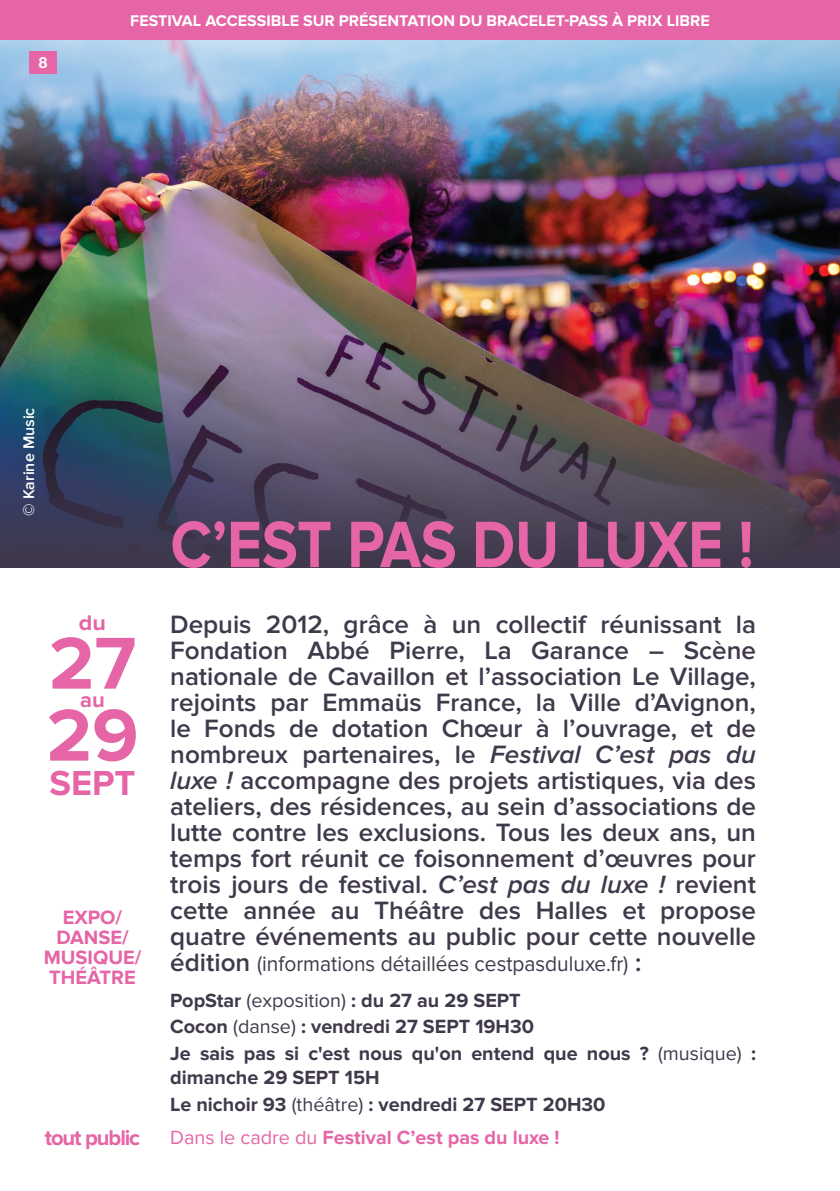
<style>
.page{position:relative;width:840px;height:1191px;background:#fff}
.page>*{position:absolute;margin:0;border:0;box-sizing:border-box;transform-origin:0 0}
.t1{font:700 76px "Proxima Nova";color:#e565a6}
.t2{font:700 68px "Proxima Nova";letter-spacing:-.005em;color:#e565a6;scale:.88 1}
.t3{font:700 36px "Proxima Nova";color:#e565a6}
.t4{font:600 26px/26px "Proxima Nova";color:#40394b;text-align:justify}
.t5{font:22px "Proxima Nova";color:#40394b;scale:.95 1}
.t6{font:700 22px "Proxima Nova";letter-spacing:-.05em;color:#e565a6}
.t7{font:700 22px "Proxima Nova";letter-spacing:-.05em;color:#e565a6;scale:1.06 1}
.t8{font:700 20px/20px "Proxima Nova";color:#e565a6}
.t9{font:700 19.8px/24px "Proxima Nova";color:#40394b}
.t10{font:700 19.8px "Proxima Nova";color:#e565a6}
.t11{font:700 16px "Proxima Nova";color:#fff}
.t12{font:600 16px "Proxima Nova";color:#fff}
.t13{font:700 15.4px "Helvetica Neue";color:#fff}
.s1{font-style:italic}
.s2{font-weight:600;font-size:26px}
.s3{font-weight:400}
</style>
<div class="page">
<img style="left:0;top:40px;width:839px;height:272px">
<img style="left:0;top:312px;width:839px;height:255px">
<div style="left:30px;top:51px;width:27px;height:23px;background:#e565a6"></div>
<div style="left:0;top:0;width:839px;height:40px;background:#e565a6"></div>
<p class="t13" style="left:39px;top:50px;width:10px">8</p>
<p class="t11" style="left:130px;top:12px;width:580px">FESTIVAL ACCESSIBLE SUR PRÉSENTATION DU BRACELET-PASS À PRIX LIBRE</p>
<p class="t12" style="left:19px;top:516px;width:110px;rotate:-90deg">© Karine Music</p>
<p class="t2" style="left:170px;top:505px;width:663px">C’EST PAS DU LUXE !</p>
<p class="t7" style="left:79px;top:610px;width:27px">du</p>
<p class="t1" style="left:49px;top:619px;width:89px">27</p>
<p class="t6" style="left:80px;top:686px;width:26px">au</p>
<p class="t1" style="left:47px;top:691px;width:93px">29</p>
<p class="t3" style="left:49px;top:762px;width:88px">SEPT</p>
<p class="t8" style="left:63px;top:907px;width:61px">EXPO/</p>
<p class="t8" style="left:56px;top:927px;width:74px">DANSE/</p>
<p class="t8" style="left:44px;top:947px;width:99px">MUSIQUE/<br>THÉÂTRE</p>
<p class="t6" style="left:45px;top:1124px;width:97px">tout public</p>
<p class="t4" style="left:170px;top:612px;width:587px">Depuis 2012, grâce à un collectif réunissant la Fondation Abbé Pierre, La Garance – Scène nationale de Cavaillon et l’association Le Village, rejoints par Emmaüs France, la Ville d’Avignon, le Fonds de dotation Chœur à l’ouvrage, et de nombreux partenaires, le <span class="s1">Festival C’est pas du luxe !</span> accompagne des projets artistiques, via des ateliers, des résidences, au sein d’associations de lutte contre les exclusions. Tous les deux ans, un temps fort réunit ce foisonnement d’œuvres pour trois jours de festival. <span class="s1">C’est pas du luxe !</span> revient cette année au Théâtre des Halles et propose quatre événements au public pour cette nouvelle</p>
<p class="t5" style="left:170px;top:951px;width:497px"><span class="s2">édition</span> (informations détaillées cestpasduluxe.fr) <span class="s2">:</span></p>
<p class="t9" style="left:170px;top:988px;width:352px">PopStar <span class="s3">(exposition)</span> : du 27 au 29 SEPT</p>
<p class="t9" style="left:170px;top:1015px;width:365px">Cocon <span class="s3">(danse)</span> : vendredi 27 SEPT 19H30</p>
<p class="t9" style="left:170px;top:1042px;width:587px">Je sais pas si c'est nous qu'on entend que nous ? <span class="s3">(musique)</span> : dimanche 29 SEPT 15H</p>
<p class="t9" style="left:170px;top:1093px;width:436px">Le nichoir 93 <span class="s3">(théâtre)</span> : vendredi 27 SEPT 20H30</p>
<p class="t10" style="left:170px;top:1126px;width:391px"><span class="s3">Dans le cadre du</span> Festival C’est pas du luxe !</p>
</div>
